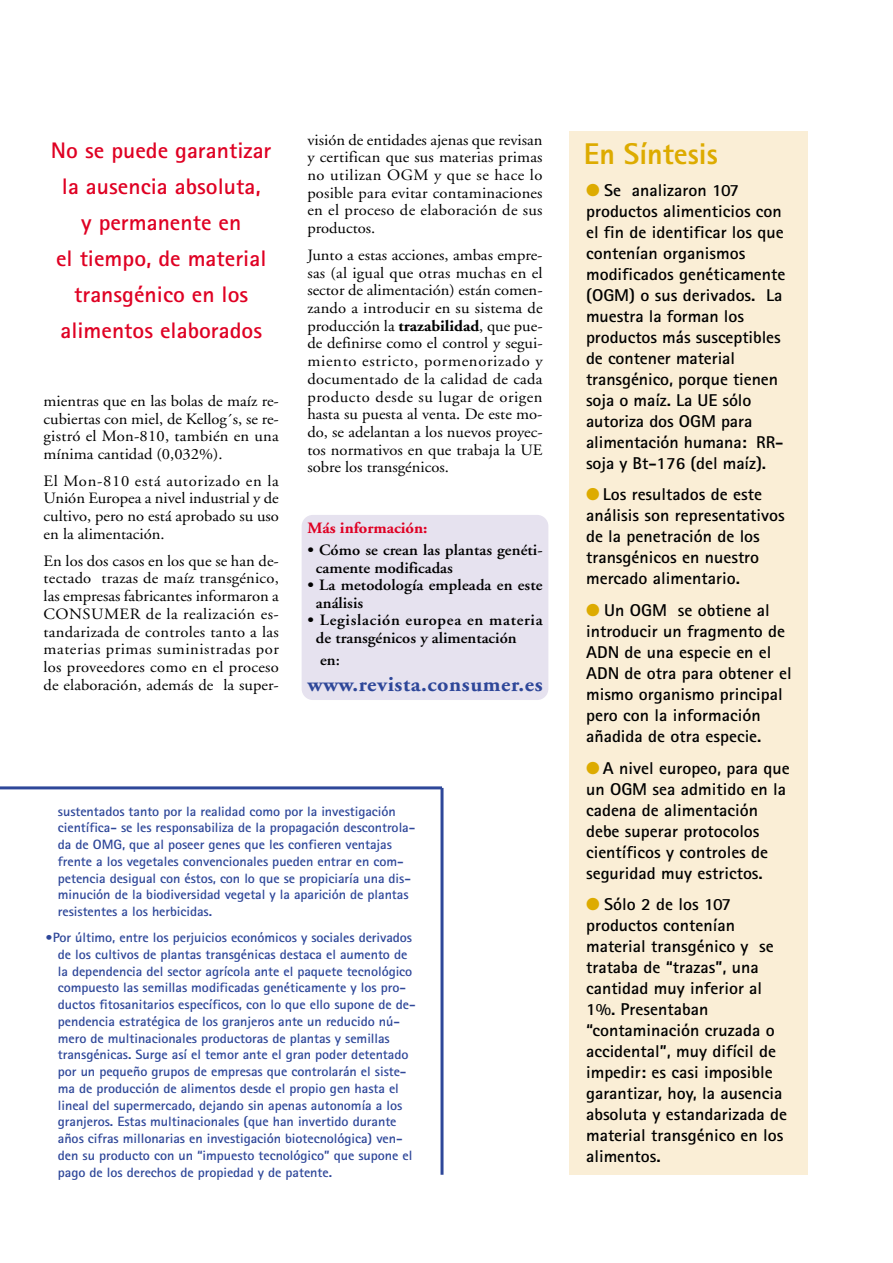
<style>
.page{position:relative;width:893px;height:1263px;background:#fff}
.page>*{position:absolute;margin:0;border:0;box-sizing:border-box;transform-origin:0 0}
.t1{font:800 30px "Rotis Sans Serif";color:#ddab00}
.t2{font:700 22.5px/36px "Rotis Sans Serif";color:#df0023;text-align:center;scale:1.05 1}
.t3{font:700 21px "Adobe Garamond";letter-spacing:.025em;color:#2e4799;scale:1.05 1}
.t4{font:700 17.1px/21px "Rotis Sans Serif";color:#000;scale:1.05 1}
.t5{font:15.75px/17.7px "Adobe Garamond";color:#000;text-align:justify;scale:1.05 1}
.t6{font:600 15.75px/17.5px "Adobe Garamond";letter-spacing:.005em;color:#000;scale:1.05 1}
.t7{font:700 15.75px "Adobe Garamond";color:#df0023;scale:1.05 1}
.t8{font:700 13.5px/16.8px "Rotis Sans Serif";letter-spacing:-.005em;color:#2e4799;scale:1.05 1}
.s1{font-weight:700}
.s2{font-weight:800}
.s3{color:#ddab00}
</style>
<div class="page">
<div style="left:301px;top:515px;width:247px;height:185px;background:#e6e2ef;border-radius:11px"></div>
<hr style="left:0;top:786px;width:442px;height:3px;background:#2e4799">
<hr style="left:440px;top:788px;width:3px;height:387px;background:#2e4799">
<div style="left:569px;top:132px;width:238px;height:1043px;background:#faeed6"></div>
<h2 class="t2" style="left:51px;top:135px;width:211px">No se puede garantizar la ausencia absoluta,<br>y permanente en<br>el tiempo, de material transgénico en los alimentos elaborados</h2>
<p class="t5" style="left:44px;top:393px;width:225px">mientras que en las bolas de maíz re&shy;cubiertas con miel, de Kellog´s, se re&shy;gistró el Mon-810, también en una mínima cantidad (0,032%).</p>
<p class="t5" style="left:44px;top:473px;width:225px">El Mon-810 está autorizado en la Unión Europea a nivel industrial y de cultivo, pero no está aprobado su uso en la alimentación.</p>
<p class="t5" style="left:44px;top:553px;width:225px">En los dos casos en los que se han de&shy;tectado trazas de maíz transgénico, las empresas fabricantes informaron a CONSUMER de la realización es&shy;tandarizada de controles tanto a las materias primas suministradas por los proveedores como en el proceso de elaboración, además de la super-</p>
<p class="t5" style="left:307px;top:132px;width:225px">visión de entidades ajenas que revisan y certifican que sus materias primas no utilizan OGM y que se hace lo posible para evitar contaminaciones en el proceso de elaboración de sus productos.</p>
<p class="t5" style="left:307px;top:248px;width:225px">Junto a estas acciones, ambas empre&shy;sas (al igual que otras muchas en el sector de alimentación) están comen&shy;zando a introducir en su sistema de producción la <span class="s1">trazabilidad</span>, que pue&shy;de definirse como el control y segui&shy;miento estricto, pormenorizado y documentado de la calidad de cada producto desde su lugar de origen hasta su puesta al venta. De este mo&shy;do, se adelantan a los nuevos proyec&shy;tos normativos en que trabaja la UE sobre los transgénicos.</p>
<p class="t7" style="left:307px;top:522px;width:116px">Más información:</p>
<p class="t6" style="left:316px;top:543px;width:217px;text-indent:-9px">•Cómo se crean las plantas genéti&shy;camente modificadas</p>
<p class="t6" style="left:316px;top:578px;width:217px;text-indent:-9px">•La metodología empleada en este análisis</p>
<p class="t6" style="left:316px;top:613px;width:217px;text-indent:-9px">•Legislación europea en materia de transgénicos y alimentación</p>
<p class="t6" style="left:320px;top:652px;width:20px">en:</p>
<h3 class="t3" style="left:307px;top:676px;width:225px">www.revista.consumer.es</h3>
<p class="t8" style="left:58px;top:804px;width:342px">sustentados tanto por la realidad como por la investigación científica- se les responsabiliza de la propagación descontrola&shy;da de OMG, que al poseer genes que les confieren ventajas frente a los vegetales convencionales pueden entrar en com&shy;petencia desigual con éstos, con lo que se propiciaría una dis&shy;minución de la biodiversidad vegetal y la aparición de plantas resistentes a los herbicidas.</p>
<p class="t8" style="left:58px;top:930px;width:342px;text-indent:-13px"><span class="s2">•</span>Por último, entre los perjuicios económicos y sociales derivados de los cultivos de plantas transgénicas destaca el aumento de la dependencia del sector agrícola ante el paquete tecnológico compuesto las semillas modificadas genéticamente y los pro&shy;ductos fitosanitarios específicos, con lo que ello supone de de&shy;pendencia estratégica de los granjeros ante un reducido nú&shy;mero de multinacionales productoras de plantas y semillas transgénicas. Surge así el temor ante el gran poder detentado por un pequeño grupos de empresas que controlarán el siste&shy;ma de producción de alimentos desde el propio gen hasta el lineal del supermercado, dejando sin apenas autonomía a los granjeros. Estas multinacionales (que han invertido durante años cifras millonarias en investigación biotecnológica) ven&shy;den su producto con un “impuesto tecnológico” que supone el pago de los derechos de propiedad y de patente.</p>
<h1 class="t1" style="left:584px;top:143px;width:135px">En Síntesis</h1>
<p class="t4" style="left:586px;top:181px;width:191px"><span class="s3">●</span> Se analizaron 107 productos alimenticios con el fin de identificar los que contenían organismos modificados genéticamente (OGM) o sus derivados. La muestra la forman los productos más susceptibles de contener material transgénico, porque tienen soja o maíz. La UE sólo autoriza dos OGM para alimentación humana: RR&shy;soja y Bt-176 (del maíz).</p>
<p class="t4" style="left:586px;top:486px;width:191px"><span class="s3">●</span> Los resultados de este análisis son representativos de la penetración de los transgénicos en nuestro mercado alimentario.</p>
<p class="t4" style="left:586px;top:602px;width:197px"><span class="s3">●</span> Un OGM se obtiene al introducir un fragmento de<br>ADN de una especie en el<br>ADN de otra para obtener el mismo organismo principal pero con la información añadida de otra especie.</p>
<p class="t4" style="left:586px;top:759px;width:195px"><span class="s3">●</span> A nivel europeo, para que un OGM sea admitido en la cadena de alimentación debe superar protocolos científicos y controles de seguridad muy estrictos.</p>
<p class="t4" style="left:586px;top:896px;width:193px"><span class="s3">●</span> Sólo 2 de los 107 productos contenían material transgénico y se trataba de “trazas”, una cantidad muy inferior al<br>1%. Presentaban “contaminación cruzada o accidental”, muy difícil de impedir: es casi imposible garantizar, hoy, la ausencia absoluta y estandarizada de material transgénico en los alimentos.</p>
</div>
